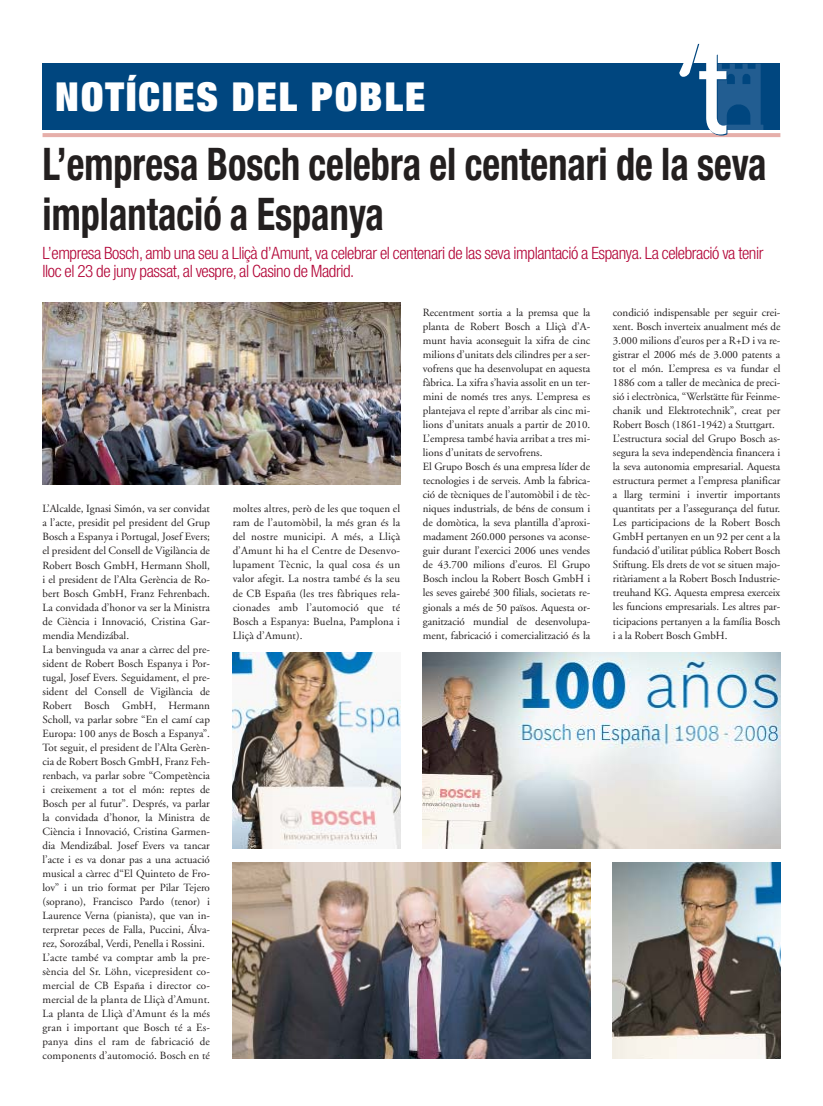
<style>
.page{position:relative;width:823px;height:1106px;background:#fff}
.page>*{position:absolute;margin:0;border:0;box-sizing:border-box;transform-origin:0 0}
.t1{font:700 condensed 45px/50px "Helvetica Neue";color:#231f1f;scale:.85 1}
.t2{font:900 expanded 40px "Helvetica Neue";letter-spacing:.05em;color:#fff}
.t3{font:300 condensed 17px/18px "Helvetica Neue";letter-spacing:-.025em;color:#b30638}
.t4{font:11px/14px "Adobe Garamond";color:#231f1f}
</style>
<div class="page">
<div style="left:42px;top:63px;width:738px;height:66px;background:#00467f"></div>
<img style="left:727px;top:63px;width:37px;height:66px">
<hr style="left:42px;top:133px;width:738px;height:4px;background:#e6afaa">
<svg style="left:679px;top:43px;width:48px;height:92px"></svg>
<img style="left:42px;top:302px;width:358px;height:182px">
<img style="left:422px;top:652px;width:358px;height:196px">
<img style="left:232px;top:652px;width:168px;height:196px">
<img style="left:612px;top:862px;width:168px;height:196px">
<img style="left:232px;top:862px;width:358px;height:196px">
<h2 class="t2" style="left:55px;top:83px;width:371px">NOTÍCIES DEL POBLE</h2>
<h1 class="t1" style="left:42px;top:143px;width:852px">L’empresa Bosch celebra el centenari de la seva implantació a Espanya</h1>
<h3 class="t3" style="left:42px;top:245px;width:722px">L’empresa Bosch, amb una seu a Lliçà d’Amunt, va celebrar el centenari de las seva implantació a Espanya. La celebració va tenir lloc el 23 de juny passat, al vespre, al Casino de Madrid.</h3>
<p class="t4" style="left:42px;top:503px;width:169px">L’Alcalde, Ignasi Simón, va ser convidat a l’acte, presidit pel president del Grup Bosch a Espanya i Portugal, Josef Evers; el president del Consell de Vigilància de Robert Bosch GmbH, Hermann Sholl, i el president de l’Alta Gerència de Ro&shy;bert Bosch GmbH, Franz Fehrenbach.<br>La convidada d’honor va ser la Ministra de Ciència i Innovació, Cristina Gar&shy;mendia Mendizábal.<br>La benvinguda va anar a càrrec del pre&shy;sident de Robert Bosch Espanya i Por&shy;tugal, Josef Evers. Seguidament, el pre&shy;sident del Consell de Vigilància de Robert Bosch GmbH, Hermann Scholl, va parlar sobre “En el camí cap Europa: 100 anys de Bosch a Espanya”.<br>Tot seguit, el president de l’Alta Gerèn&shy;cia de Robert Bosch GmbH, Franz Feh&shy;renbach, va parlar sobre “Competència i creixement a tot el món: reptes de Bosch per al futur”. Després, va parlar la convidada d’honor, la Ministra de Ciència i Innovació, Cristina Garmen&shy;dia Mendizábal. Josef Evers va tancar l’acte i es va donar pas a una actuació musical a càrrec d“El Quinteto de Fro&shy;lov” i un trio format per Pilar Tejero (soprano), Francisco Pardo (tenor) i Laurence Verna (pianista), que van in&shy;terpretar peces de Falla, Puccini, Álva&shy;rez, Sorozábal, Verdi, Penella i Rossini.<br>L’acte també va comptar amb la pre&shy;sència del Sr. Löhn, vicepresident co&shy;mercial de CB España i director co&shy;mercial de la planta de Lliçà d’Amunt.<br>La planta de Lliçà d’Amunt és la més gran i important que Bosch té a Es&shy;panya dins el ram de fabricació de components d’automoció. Bosch en té</p>
<p class="t4" style="left:232px;top:503px;width:169px;text-align:justify">moltes altres, però de les que toquen el ram de l’automòbil, la més gran és la del nostre municipi. A més, a Lliçà d’Amunt hi ha el Centre de Desenvo&shy;lupament Tècnic, la qual cosa és un valor afegit. La nostra també és la seu de CB España (les tres fàbriques rela&shy;cionades amb l’automoció que té Bosch a Espanya: Buelna, Pamplona i Lliçà d’Amunt).</p>
<p class="t4" style="left:422px;top:307px;width:169px">Recentment sortia a la premsa que la planta de Robert Bosch a Lliçà d’A&shy;munt havia aconseguit la xifra de cinc milions d’unitats dels cilindres per a ser&shy;vofrens que ha desenvolupat en aquesta fàbrica. La xifra s’havia assolit en un ter&shy;mini de només tres anys. L’empresa es plantejava el repte d’arribar als cinc mi&shy;lions d’unitats anuals a partir de 2010.<br>L’empresa també havia arribat a tres mi&shy;lions d’unitats de servofrens.<br>El Grupo Bosch és una empresa líder de tecnologies i de serveis. Amb la fabrica&shy;ció de tècniques de l’automòbil i de tèc&shy;niques industrials, de béns de consum i de domòtica, la seva plantilla d’aproxi&shy;madament 260.000 persones va aconse&shy;guir durant l’exercici 2006 unes vendes de 43.700 milions d’euros. El Grupo Bosch inclou la Robert Bosch GmbH i les seves gairebé 300 filials, societats re&shy;gionals a més de 50 països. Aquesta or&shy;ganització mundial de desenvolupa&shy;ment, fabricació i comercialització és la</p>
<p class="t4" style="left:612px;top:307px;width:169px">condició indispensable per seguir crei&shy;xent. Bosch inverteix anualment més de 3.000 milions d’euros per a R+D i va re&shy;gistrar el 2006 més de 3.000 patents a tot el món. L’empresa es va fundar el 1886 com a taller de mecànica de preci&shy;sió i electrònica, “Werlstätte für Feinme&shy;chanik und Elektrotechnik”, creat per Robert Bosch (1861-1942) a Stuttgart.<br>L’estructura social del Grupo Bosch as&shy;segura la seva independència financera i la seva autonomia empresarial. Aquesta estructura permet a l’empresa planificar a llarg termini i invertir importants quantitats per a l’assegurança del futur.<br>Les participacions de la Robert Bosch GmbH pertanyen en un 92 per cent a la fundació d’utilitat pública Robert Bosch Stiftung. Els drets de vot se situen majo&shy;ritàriament a la Robert Bosch Industrie&shy;treuhand KG. Aquesta empresa exerceix les funcions empresarials. Les altres par&shy;ticipacions pertanyen a la família Bosch i a la Robert Bosch GmbH.</p>
</div>
